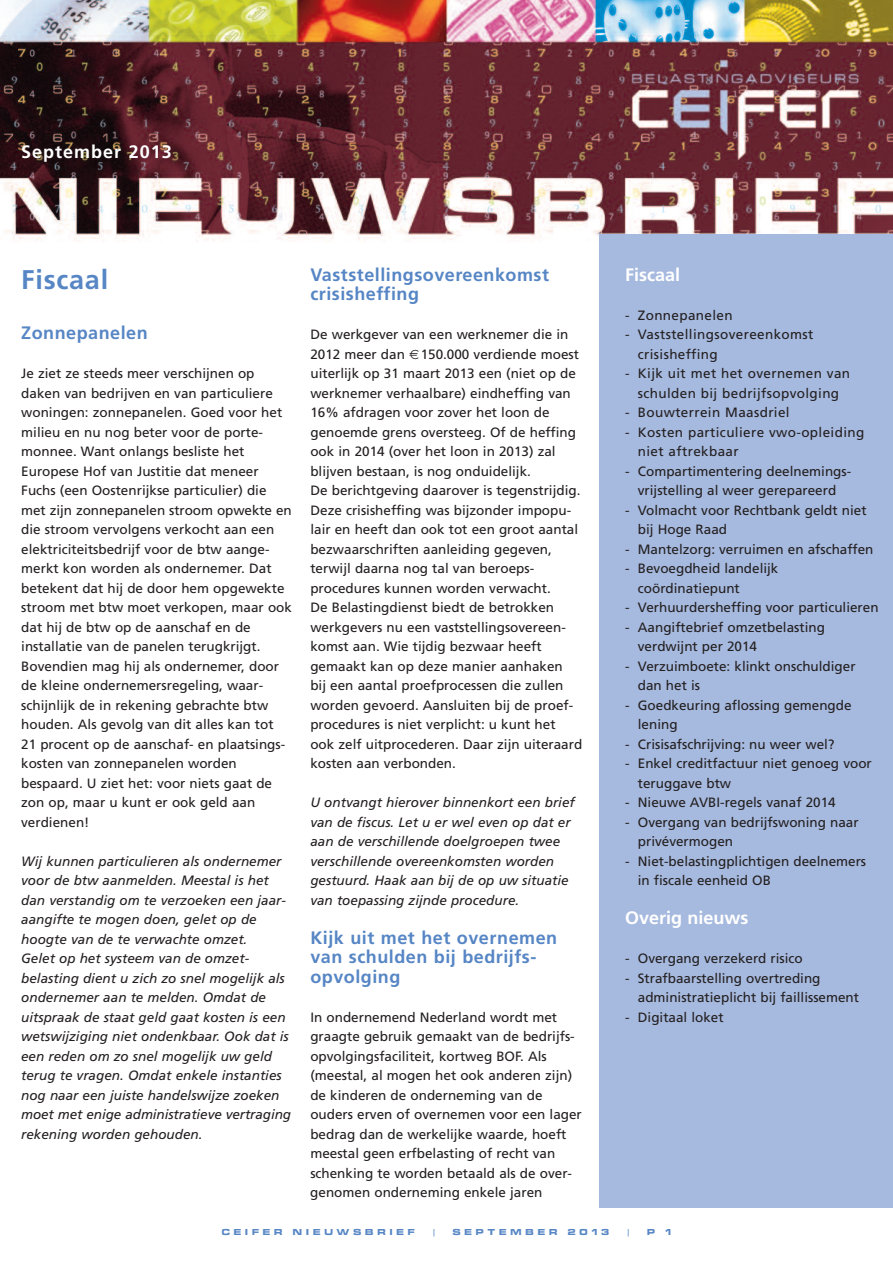
<style>
.page{position:relative;width:893px;height:1263px;background:#fff}
.page>*{position:absolute;margin:0;border:0;box-sizing:border-box;transform-origin:0 0}
.t1{font:700 27px "Frutiger";letter-spacing:.03em;color:#5786c5}
.t2{font:700 18px/19.5px "Frutiger";letter-spacing:.03em;color:#5786c5}
.t3{font:700 18px "Frutiger";color:#fff}
.t4{font:700 18px "Frutiger";letter-spacing:.055em;color:#fff}
.t5{font:13.5px/19.5px "Frutiger";color:#231f20}
.t6{font:italic 13.5px/19.5px "Frutiger";color:#231f20}
.t7{font:13.5px/19.5px "Frutiger";letter-spacing:.03em;color:#231f20}
.t8{font:9px "Microgramma D Bold Exte";letter-spacing:.45em;color:#5786c5}
.t9{font:9px "Microgramma D Medi Exte";color:#5786c5}
</style>
<div class="page">
<img style="left:0;top:0;width:893px;height:639px">
<div style="left:600px;top:234px;width:293px;height:974px;background:#a6b9de"></div>
<svg style="left:409px;top:350px;width:10px;height:9px"></svg>
<h2 class="t4" style="left:21px;top:145px;width:152px">September 2013</h2>
<h1 class="t1" style="left:21px;top:269px;width:88px">Fiscaal</h1>
<h2 class="t3" style="left:625px;top:267px;width:56px">Fiscaal</h2>
<p class="t7" style="left:625px;top:306px;width:109px">- Zonnepanelen</p>
<p class="t7" style="left:638px;top:326px;width:177px;text-indent:-13px">- Vaststellingsovereenkomst crisisheffing</p>
<p class="t7" style="left:625px;top:365px;width:227px;text-align:center">- Kijk uit met het overnemen van schulden bij bedrijfsopvolging</p>
<p class="t7" style="left:625px;top:404px;width:166px">- Bouwterrein Maasdriel</p>
<p class="t7" style="left:638px;top:423px;width:228px;text-indent:-13px">- Kosten particuliere vwo-opleiding niet aftrekbaar</p>
<p class="t5" style="left:625px;top:462px;width:228px;text-align:center">- Compartimentering deelnemings&shy;vrijstelling al weer gerepareerd</p>
<p class="t5" style="left:638px;top:501px;width:230px;text-indent:-13px">- Volmacht voor Rechtbank geldt niet bij Hoge Raad</p>
<p class="t5" style="left:625px;top:540px;width:250px">- Mantelzorg: verruimen en afschaffen</p>
<p class="t5" style="left:638px;top:560px;width:142px;text-indent:-13px">- Bevoegdheid landelijk coördinatiepunt</p>
<p class="t5" style="left:625px;top:599px;width:255px">- Verhuurdersheffing voor particulieren</p>
<p class="t5" style="left:638px;top:618px;width:189px;text-indent:-13px">- Aangiftebrief omzetbelasting verdwijnt per 2014</p>
<p class="t5" style="left:638px;top:657px;width:219px;text-indent:-13px">- Verzuimboete: klinkt onschuldiger dan het is</p>
<p class="t5" style="left:638px;top:696px;width:215px;text-indent:-13px">- Goedkeuring aflossing gemengde lening</p>
<p class="t5" style="left:625px;top:735px;width:211px">- Crisisafschrijving: nu weer wel?</p>
<p class="t5" style="left:638px;top:755px;width:235px;text-indent:-13px">- Enkel creditfactuur niet genoeg voor teruggave btw</p>
<p class="t5" style="left:625px;top:794px;width:212px">- Nieuwe AVBI-regels vanaf 2014</p>
<p class="t5" style="left:638px;top:813px;width:222px;text-indent:-13px">- Overgang van bedrijfswoning naar privévermogen</p>
<p class="t5" style="left:638px;top:852px;width:230px;text-indent:-13px">- Niet-belastingplichtigen deelnemers in fiscale eenheid OB</p>
<h2 class="t3" style="left:625px;top:911px;width:125px">Overig nieuws</h2>
<p class="t5" style="left:625px;top:950px;width:179px">- Overgang verzekerd risico</p>
<p class="t5" style="left:638px;top:969px;width:223px;text-indent:-13px">- Strafbaarstelling overtreding administratieplicht bij faillissement</p>
<p class="t5" style="left:625px;top:1008px;width:100px">- Digitaal loket</p>
<h2 class="t2" style="left:310px;top:266px;width:240px">Vaststellingsovereenkomst crisisheffing</h2>
<p class="t5" style="left:310px;top:326px;width:273px">De werkgever van een werknemer die in 2012 meer dan 150.000 verdiende moest uiterlijk op 31 maart 2013 een (niet op de werknemer verhaalbare) eindheffing van 16% afdragen voor zover het loon de genoemde grens oversteeg. Of de heffing ook in 2014 (over het loon in 2013) zal blijven bestaan, is nog onduidelijk.<br>De berichtgeving daarover is tegenstrijdig.<br>Deze crisisheffing was bijzonder impopu&shy;lair en heeft dan ook tot een groot aantal bezwaarschriften aanleiding gegeven, terwijl daarna nog tal van beroeps&shy;procedures kunnen worden verwacht.<br>De Belastingdienst biedt de betrokken werkgevers nu een vaststellingsovereen&shy;komst aan. Wie tijdig bezwaar heeft gemaakt kan op deze manier aanhaken<br>bij een aantal proefprocessen die zullen worden gevoerd. Aansluiten bij de proef&shy;procedures is niet verplicht: u kunt het ook zelf uitprocederen. Daar zijn uiteraard kosten aan verbonden.</p>
<p class="t6" style="left:310px;top:794px;width:266px">U ontvangt hierover binnenkort een brief van de fiscus. Let u er wel even op dat er aan de verschillende doelgroepen twee verschillende overeenkomsten worden gestuurd. Haak aan bij de op uw situatie van toepassing zijnde procedure.</p>
<h2 class="t2" style="left:310px;top:929px;width:248px">Kijk uit met het overnemen van schulden bij bedrijfs&shy;opvolging</h2>
<p class="t5" style="left:310px;top:1008px;width:273px">In ondernemend Nederland wordt met graagte gebruik gemaakt van de bedrijfs&shy;opvolgingsfaciliteit, kortweg BOF. Als (meestal, al mogen het ook anderen zijn) de kinderen de onderneming van de ouders erven of overnemen voor een lager bedrag dan de werkelijke waarde, hoeft meestal geen erfbelasting of recht van schenking te worden betaald als de over&shy;genomen onderneming enkele jaren</p>
<h2 class="t2" style="left:21px;top:325px;width:128px">Zonnepanelen</h2>
<p class="t5" style="left:21px;top:365px;width:272px">Je ziet ze steeds meer verschijnen op daken van bedrijven en van particuliere woningen: zonnepanelen. Goed voor het milieu en nu nog beter voor de porte&shy;monnee. Want onlangs besliste het Europese Hof van Justitie dat meneer Fuchs (een Oostenrijkse particulier) die met zijn zonnepanelen stroom opwekte en die stroom vervolgens verkocht aan een elektriciteitsbedrijf voor de btw aange&shy;merkt kon worden als ondernemer. Dat betekent dat hij de door hem opgewekte stroom met btw moet verkopen, maar ook dat hij de btw op de aanschaf en de installatie van de panelen terugkrijgt.<br>Bovendien mag hij als ondernemer, door de kleine ondernemersregeling, waar&shy;schijnlijk de in rekening gebrachte btw houden. Als gevolg van dit alles kan tot<br>21 procent op de aanschaf- en plaatsings&shy;kosten van zonnepanelen worden bespaard. U ziet het: voor niets gaat de zon op, maar u kunt er ook geld aan verdienen!</p>
<p class="t6" style="left:21px;top:852px;width:272px">Wij kunnen particulieren als ondernemer voor de btw aanmelden. Meestal is het dan verstandig om te verzoeken een jaar&shy;aangifte te mogen doen, gelet op de hoogte van de te verwachte omzet.<br>Gelet op het systeem van de omzet&shy;belasting dient u zich zo snel mogelijk als ondernemer aan te melden. Omdat de uitspraak de staat geld gaat kosten is een wetswijziging niet ondenkbaar. Ook dat is een reden om zo snel mogelijk uw geld terug te vragen. Omdat enkele instanties nog naar een juiste handelswijze zoeken moet met enige administratieve vertraging rekening worden gehouden.</p>
<p class="t8" style="left:222px;top:1226px;width:194px">CEIFER NIEUWSBRIEF</p>
<p class="t9" style="left:432px;top:1226px;width:6px">|</p>
<p class="t8" style="left:453px;top:1226px;width:158px">SEPTEMBER 2013</p>
<p class="t9" style="left:626px;top:1226px;width:6px">|</p>
<p class="t8" style="left:647px;top:1226px;width:26px">P 1</p>
</div>
